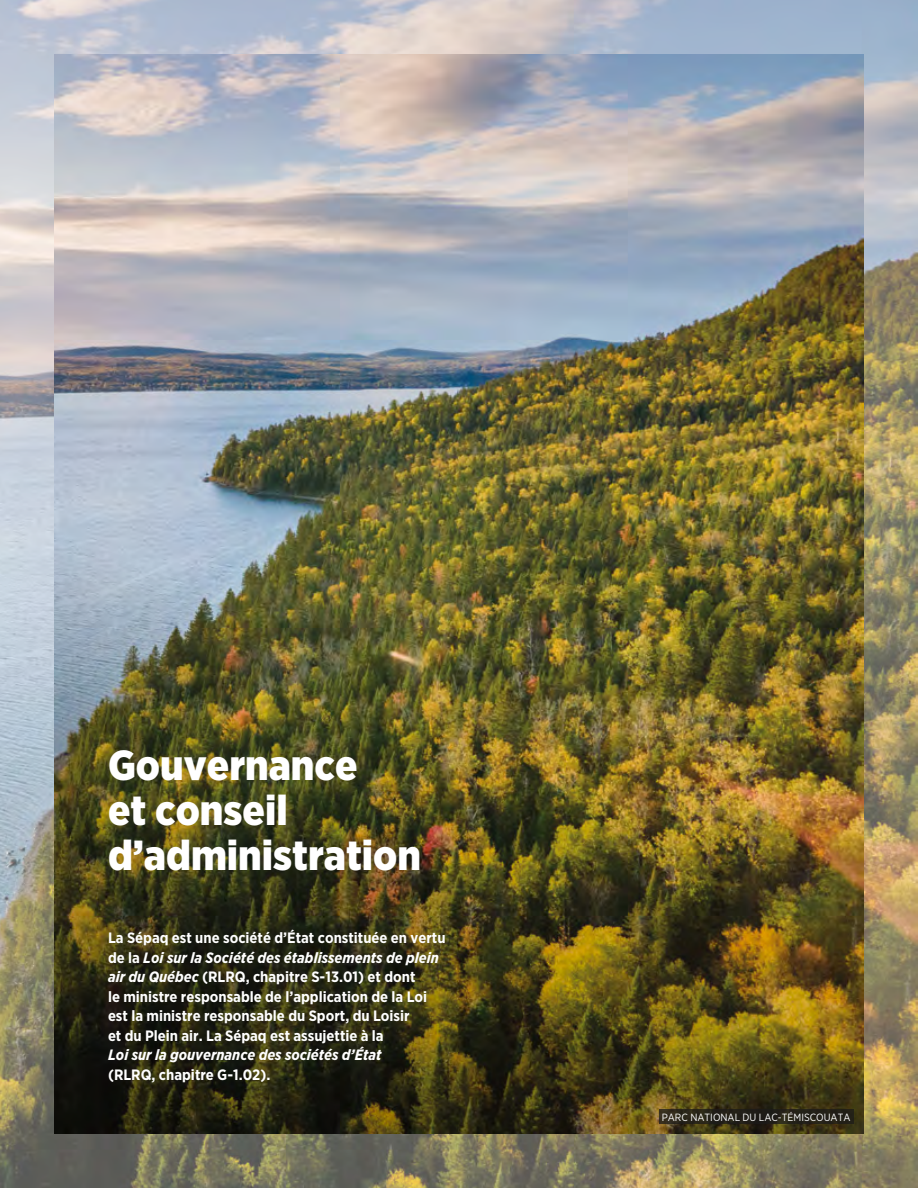
<style>
.page{position:relative;width:918px;height:1188px;background:#fff}
.page>*{position:absolute;margin:0;border:0;box-sizing:border-box;transform-origin:0 0}
.H2_Titre_2{font:900 42px/45px "Gotham Narrow";color:#fff}
.P_Texte_Intro{font:700 15px/19.5px "Gotham Narrow";color:#fff}
.t1{font:10.5px "Gotham Narrow";color:#fff}
.s1{font-style:italic}
</style>
<div class="page">
<img style="left:0;top:0;width:918px;height:1188px">
<img style="left:54px;top:54px;width:810px;height:1080px">
<svg style="left:659px;top:1109px;width:195px;height:15px;fill:#242118"></svg>
<h2 class="H2_Titre_2" style="left:108px;top:742px;width:314px">Gouvernance<br>et conseil d’administration</h2>
<p class="P_Texte_Intro" style="left:108px;top:928px;width:339px">La Sépaq est une société d’État constituée en vertu de la <span class="s1">Loi sur la Société des établissements de plein air du Québec</span> (RLRQ, chapitre S-13.01) et dont<br>le ministre responsable de l’application de la Loi est la ministre responsable du Sport, du Loisir<br>et du Plein air. La Sépaq est assujettie à la<br><span class="s1">Loi sur la gouvernance des sociétés d’État<br></span>(RLRQ, chapitre G‑1.02).</p>
<p class="t1" style="left:662px;top:1110px;width:190px">PARC NATIONAL DU LAC-TÉMISCOUATA</p>
</div>
